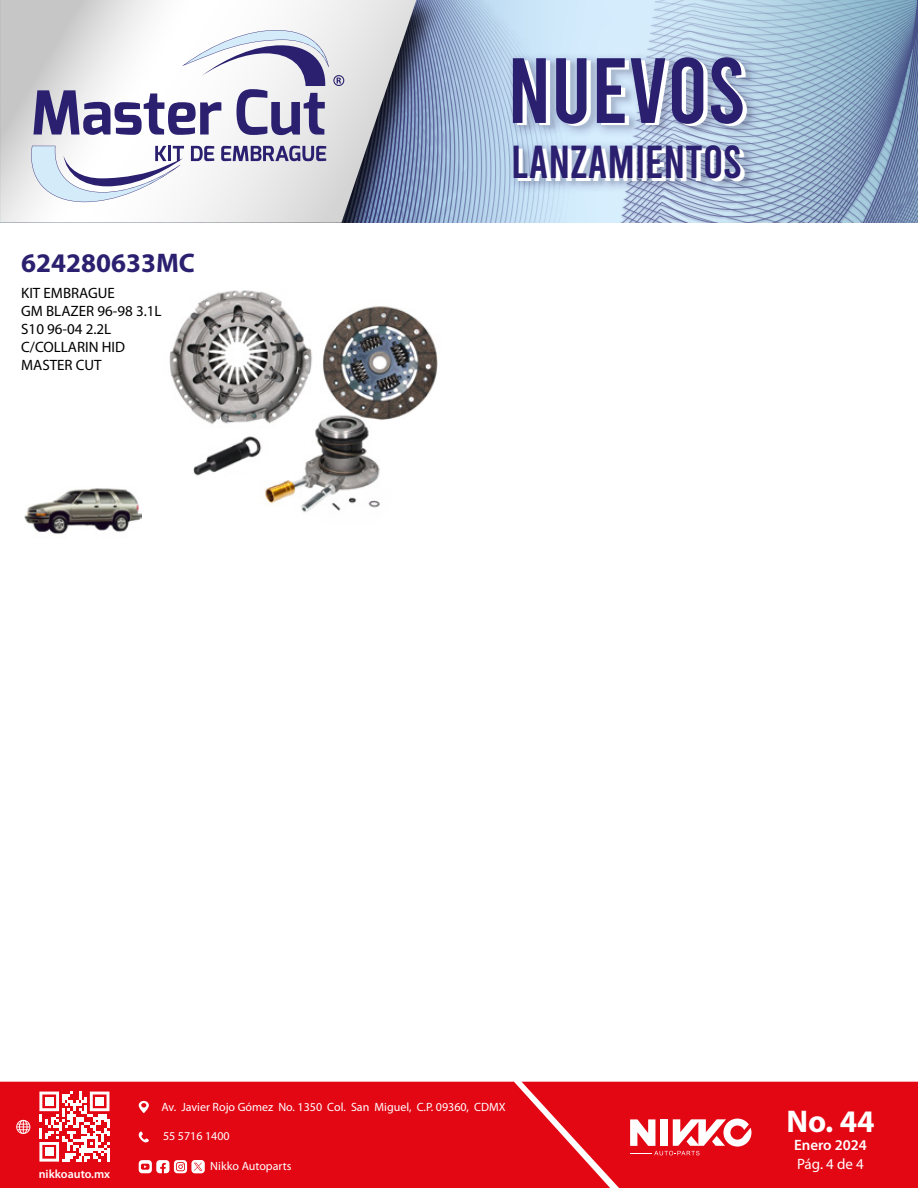
<style>
.page{position:relative;width:918px;height:1188px;background:#fff}
.page>*{position:absolute;margin:0;border:0;box-sizing:border-box;transform-origin:0 0}
.t1{font:92.4px "Bebas";color:#2a206f}
.t2{font:46.2px "Bebas";color:#2a206f}
.t3{font:700 31.5px "Myriad Pro";color:#fff}
.t4{font:700 27px "Myriad Pro";color:#2a206f}
.t5{font:15px/18px "Myriad Pro";color:#000}
.t6{font:600 15px "Myriad Pro";color:#fff}
.t7{font:15px "Myriad Pro";color:#fff}
.t8{font:12px "Myriad Pro";color:#fff}
.t9{font:600 12px "Myriad Pro";color:#fff}
</style>
<div class="page">
<div style="left:0;top:1082px;width:522px;height:106px;background:#e30613"></div>
<svg style="left:39px;top:1092px;width:70px;height:70px"></svg>
<div style="left:45px;top:1097px;width:8px;height:9px;background:#fff"></div>
<div style="left:95px;top:1097px;width:9px;height:9px;background:#fff"></div>
<div style="left:45px;top:1148px;width:8px;height:8px;background:#fff"></div>
<svg style="left:16px;top:1120px;width:14px;height:14px"></svg>
<svg style="left:139px;top:1101px;width:10px;height:12px"></svg>
<svg style="left:139px;top:1131px;width:10px;height:12px"></svg>
<svg style="left:139px;top:1160px;width:66px;height:13px"></svg>
<svg style="left:522px;top:1082px;width:396px;height:106px;background:#e41723"></svg>
<svg style="left:669px;top:0;width:249px;height:200px;background:#90adc8"></svg>
<svg style="left:450px;top:0;width:126px;height:223px;background:#afc9e3"></svg>
<img style="left:416px;top:0;width:34px;height:223px">
<svg style="left:0;top:0;width:416px;height:223px"></svg>
<img style="left:499px;top:35px;width:265px;height:162px">
<img style="left:508px;top:43px;width:251px;height:151px">
<svg style="left:27px;top:146px;width:157px;height:56px"></svg>
<svg style="left:191px;top:146px;width:23px;height:15px"></svg>
<svg style="left:221px;top:146px;width:105px;height:15px;background:#817ba6"></svg>
<svg style="left:33px;top:30px;width:311px;height:105px"></svg>
<img style="left:25px;top:488px;width:117px;height:46px">
<img style="left:169px;top:290px;width:269px;height:222px">
<h3 class="t4" style="left:21px;top:246px;width:175px">624280633MC</h3>
<p class="t5" style="left:21px;top:283px;width:142px">KIT EMBRAGUE<br>GM BLAZER 96-98 3.1L<br>S10 96-04 2.2L<br>C/COLLARIN HID<br>MASTER CUT</p>
<h1 class="t1" style="left:508px;top:44px;width:240px">NUEVOS</h1>
<h2 class="t2" style="left:511px;top:139px;width:233px">LANZAMIENTOS</h2>
<p class="t9" style="left:39px;top:1167px;width:73px">nikkoauto.mx</p>
<p class="t8" style="left:161px;top:1099px;width:346px">Av. Javier Rojo Gómez No. 1350 Col. San Miguel, C.P. 09360, CDMX</p>
<p class="t8" style="left:163px;top:1129px;width:68px">55 5716 1400</p>
<p class="t8" style="left:210px;top:1159px;width:83px">Nikko Autoparts</p>
<h3 class="t3" style="left:786px;top:1101px;width:90px">No. 44</h3>
<p class="t6" style="left:794px;top:1135px;width:74px">Enero 2024</p>
<p class="t7" style="left:797px;top:1155px;width:68px">Pág. 4 de 4</p>
</div>
